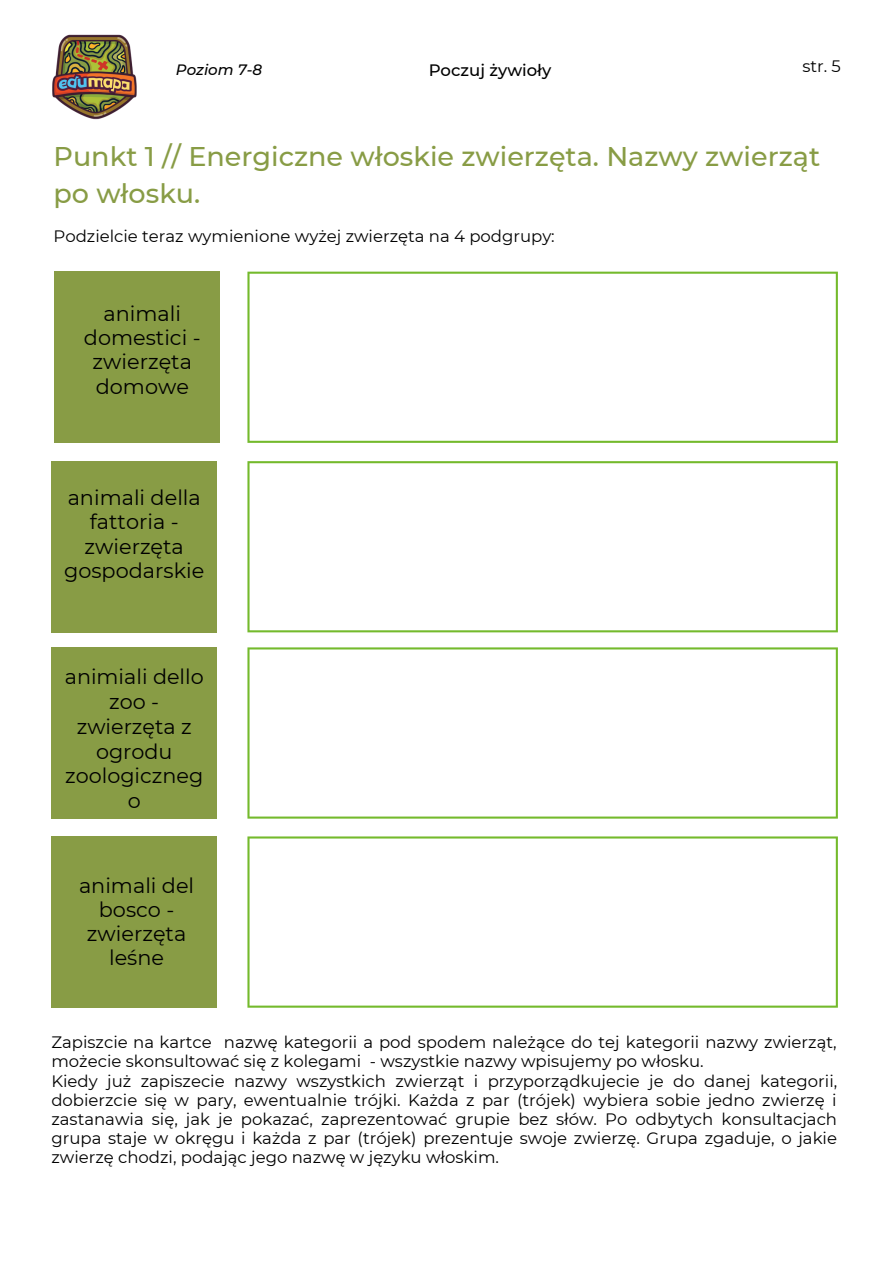
<style>
.page{position:relative;width:894px;height:1264px;background:#fff}
.page>*{position:absolute;margin:0;border:0;box-sizing:border-box;transform-origin:0 0}
.t1{font:500 27px/37.2px "Montserrat";color:#889c45}
.t2{font:20.85px/24.3px "Montserrat";color:#000;text-align:center}
.t3{font:20.7px/24.8px "Montserrat";color:#000;text-align:center}
.t4{font:16.5px/19.2px "Montserrat";color:#000}
.t5{font:500 16.5px "Montserrat";color:#000}
.t6{font:italic 500 15px "Montserrat";color:#000}
</style>
<div class="page">
<img style="left:52px;top:34px;width:85px;height:86px">
<div style="left:54px;top:272px;width:165px;height:171px;background:#889c45"></div>
<div style="left:51px;top:461px;width:166px;height:171px;background:#889c45"></div>
<div style="left:51px;top:647px;width:166px;height:171px;background:#889c45"></div>
<div style="left:51px;top:836px;width:166px;height:171px;background:#889c45"></div>
<hr style="left:247px;top:274px;width:2px;height:167px;background:#74ba2c">
<hr style="left:835px;top:274px;width:2px;height:167px;background:#74ba2c">
<hr style="left:249px;top:441px;width:586px;height:2px;background:#74ba2c">
<hr style="left:249px;top:272px;width:586px;height:2px;background:#74ba2c">
<hr style="left:247px;top:463px;width:2px;height:167px;background:#74ba2c">
<hr style="left:835px;top:463px;width:2px;height:167px;background:#74ba2c">
<hr style="left:249px;top:630px;width:586px;height:2px;background:#74ba2c">
<hr style="left:249px;top:461px;width:586px;height:2px;background:#74ba2c">
<hr style="left:247px;top:649px;width:2px;height:167px;background:#74ba2c">
<hr style="left:835px;top:649px;width:2px;height:167px;background:#74ba2c">
<hr style="left:249px;top:816px;width:586px;height:2px;background:#74ba2c">
<hr style="left:249px;top:647px;width:586px;height:2px;background:#74ba2c">
<hr style="left:247px;top:838px;width:2px;height:167px;background:#74ba2c">
<hr style="left:835px;top:838px;width:2px;height:167px;background:#74ba2c">
<hr style="left:249px;top:1005px;width:586px;height:2px;background:#74ba2c">
<hr style="left:249px;top:836px;width:586px;height:2px;background:#74ba2c">
<p class="t6" style="left:176px;top:61px;width:88px">Poziom 7-8</p>
<p class="t5" style="left:428px;top:60px;width:124px">Poczuj żywioły</p>
<p class="t4" style="left:802px;top:57px;width:40px">str. 5</p>
<p class="t1" style="left:53px;top:138px;width:768px">Punkt 1 // Energiczne włoskie zwierzęta. Nazwy zwierząt po włosku.</p>
<p class="t4" style="left:53px;top:227px;width:502px">Podzielcie teraz wymienione wyżej zwierzęta na 4 podgrupy:</p>
<p class="t2" style="left:84px;top:301px;width:118px">animali domestici - zwierzęta domowe</p>
<p class="t2" style="left:64px;top:485px;width:142px">animali della fattoria - zwierzęta gospodarskie</p>
<p class="t3" style="left:65px;top:664px;width:140px">animiali dello zoo - zwierzęta z ogrodu zoologiczneg o</p>
<p class="t2" style="left:79px;top:872px;width:117px">animali del bosco - zwierzęta leśne</p>
<p class="t4" style="left:51px;top:1032px;width:786px">Zapiszcie na kartce nazwę kategorii a pod spodem należące do tej kategorii nazwy zwierząt, możecie skonsultować się z kolegami - wszystkie nazwy wpisujemy po włosku.</p>
<p class="t4" style="left:51px;top:1071px;width:787px;text-align:justify">Kiedy już zapiszecie nazwy wszystkich zwierząt i przyporządkujecie je do danej kategorii, dobierzcie się w pary, ewentualnie trójki. Każda z par (trójek) wybiera sobie jedno zwierzę i zastanawia się, jak je pokazać, zaprezentować grupie bez słów. Po odbytych konsultacjach grupa staje w okręgu i każda z par (trójek) prezentuje swoje zwierzę. Grupa zgaduje, o jakie zwierzę chodzi, podając jego nazwę w języku włoskim.</p>
</div>
